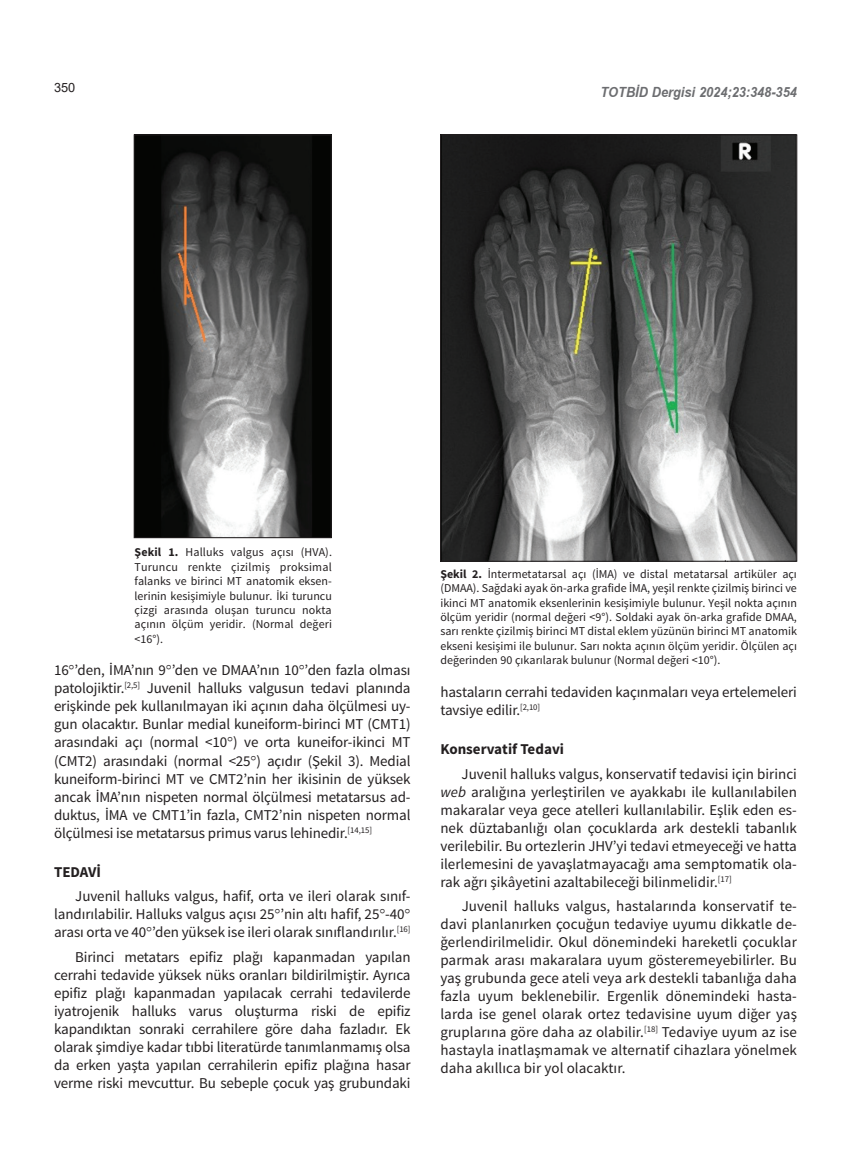
<style>
.page{position:relative;width:851px;height:1149px;background:#fff}
.page>*{position:absolute;margin:0;border:0;box-sizing:border-box;transform-origin:0 0}
.t1{font:15px/18px "Source Sans Pro";letter-spacing:-.005em;color:#231f20;text-align:justify}
.t2{font:700 15px "Source Sans Pro";color:#231f20}
.t3{font:italic 700 14.1px "TR Arial";color:#6c6d70;scale:.91 1}
.t4{font:12.75px "Arial";color:#231f20}
.t5{font:12px/14.4px "Source Sans Pro";color:#231f20;text-align:justify}
.s1{font-weight:700}
.s2{font-style:italic}
</style>
<div class="page">
<img style="left:442px;top:137px;width:352px;height:422px">
<div style="left:440px;top:135px;width:356px;height:426px;border:1px solid #231f20"></div>
<img style="left:136px;top:137px;width:193px;height:398px">
<div style="left:134px;top:135px;width:197px;height:402px;border:1px solid #231f20"></div>
<p class="t4" style="left:54px;top:79px;width:23px">350</p>
<p class="t3" style="left:600px;top:82px;width:217px">TOTBİD Dergisi 2024;23:348-354</p>
<p class="t5" style="left:134px;top:545px;width:199px"><span class="s1">Şekil 1.</span> Halluks valgus açısı (HVA).<br>Turuncu renkte çizilmiş proksimal falanks ve birinci MT anatomik eksen&shy;lerinin kesişimiyle bulunur. İki turuncu çizgi arasında oluşan turuncu nokta açının ölçüm yeridir. (Normal değeri &lt;16°).</p>
<p class="t1" style="left:54px;top:661px;width:358px">16 ’den, İMA’nın 9 ’den ve DMAA’nın 10 ’den fazla olması patolojiktir.<sup>[2,5]</sup> Juvenil halluks valgusun tedavi planında erişkinde pek kullanılmayan iki açının daha ölçülmesi uy&shy;gun olacaktır. Bunlar medial kuneiform-birinci MT (CMT1) arasındaki açı (normal &lt;10 ) ve orta kuneifor-ikinci MT (CMT2) arasındaki (normal &lt;25 ) açıdır (Şekil 3). Medial kuneiform-birinci MT ve CMT2’nin her ikisinin de yüksek ancak İMA’nın nispeten normal ölçülmesi metatarsus ad&shy;duktus, İMA ve CMT1’in fazla, CMT2’nin nispeten normal ölçülmesi ise metatarsus primus varus lehinedir.<sup>[14,15]</sup></p>
<p class="t2" style="left:54px;top:862px;width:48px">TEDAVİ</p>
<p class="t1" style="left:54px;top:887px;width:358px;text-align:left;text-indent:21px">Juvenil halluks valgus, hafif, orta ve ileri olarak sınıf&shy;landırılabilir. Halluks valgus açısı 25 ’nin altı hafif, 25 -40 arası orta ve 40 ’den yüksek ise ileri olarak sınıflandırılır.<sup>[16]</sup></p>
<p class="t1" style="left:54px;top:947px;width:358px;text-indent:21px">Birinci metatars epifiz plağı kapanmadan yapılan cerrahi tedavide yüksek nüks oranları bildirilmiştir. Ayrıca epifiz plağı kapanmadan yapılacak cerrahi tedavilerde iyatrojenik halluks varus oluşturma riski de epifiz kapandıktan sonraki cerrahilere göre daha fazladır. Ek olarak şimdiye kadar tıbbi literatürde tanımlanmamış olsa da erken yaşta yapılan cerrahilerin epifiz plağına hasar verme riski mevcuttur. Bu sebeple çocuk yaş grubundaki</p>
<p class="t5" style="left:440px;top:566px;width:358px"><span class="s1">Şekil 2.</span> İntermetatarsal açı (İMA) ve distal metatarsal artiküler açı (DMAA). Sağdaki ayak ön-arka grafide İMA, yeşil renkte çizilmiş birinci ve ikinci MT anatomik eksenlerinin kesişimiyle bulunur. Yeşil nokta açının ölçüm yeridir (normal değeri &lt;9°). Soldaki ayak ön-arka grafide DMAA, sarı renkte çizilmiş birinci MT distal eklem yüzünün birinci MT anatomik ekseni kesişimi ile bulunur. Sarı nokta açının ölçüm yeridir. Ölçülen açı değerinden 90 çıkarılarak bulunur (Normal değeri &lt;10°).</p>
<p class="t1" style="left:440px;top:683px;width:358px">hastaların cerrahi tedaviden kaçınmaları veya ertelemeleri tavsiye edilir.<sup>[2,10]</sup></p>
<p class="t2" style="left:440px;top:739px;width:125px">Konservatif Tedavi</p>
<p class="t1" style="left:440px;top:764px;width:358px;text-indent:21px">Juvenil halluks valgus, konservatif tedavisi için birinci <span class="s2">web</span> aralığına yerleştirilen ve ayakkabı ile kullanılabilen makaralar veya gece atelleri kullanılabilir. Eşlik eden es&shy;nek düztabanlığı olan çocuklarda ark destekli tabanlık verilebilir. Bu ortezlerin JHV’yi tedavi etmeyeceği ve hatta ilerlemesini de yavaşlatmayacağı ama semptomatik ola&shy;rak ağrı şikâyetini azaltabileceği bilinmelidir.<sup>[17]</sup></p>
<p class="t1" style="left:440px;top:897px;width:358px;text-indent:21px">Juvenil halluks valgus, hastalarında konservatif te&shy;davi planlanırken çocuğun tedaviye uyumu dikkatle de&shy;ğerlendirilmelidir. Okul dönemindeki hareketli çocuklar parmak arası makaralara uyum gösteremeyebilirler. Bu yaş grubunda gece ateli veya ark destekli tabanlığa daha fazla uyum beklenebilir. Ergenlik dönemindeki hasta&shy;larda ise genel olarak ortez tedavisine uyum diğer yaş gruplarına göre daha az olabilir.<sup>[18]</sup> Tedaviye uyum az ise hastayla inatlaşmamak ve alternatif cihazlara yönelmek daha akıllıca bir yol olacaktır.</p>
</div>
